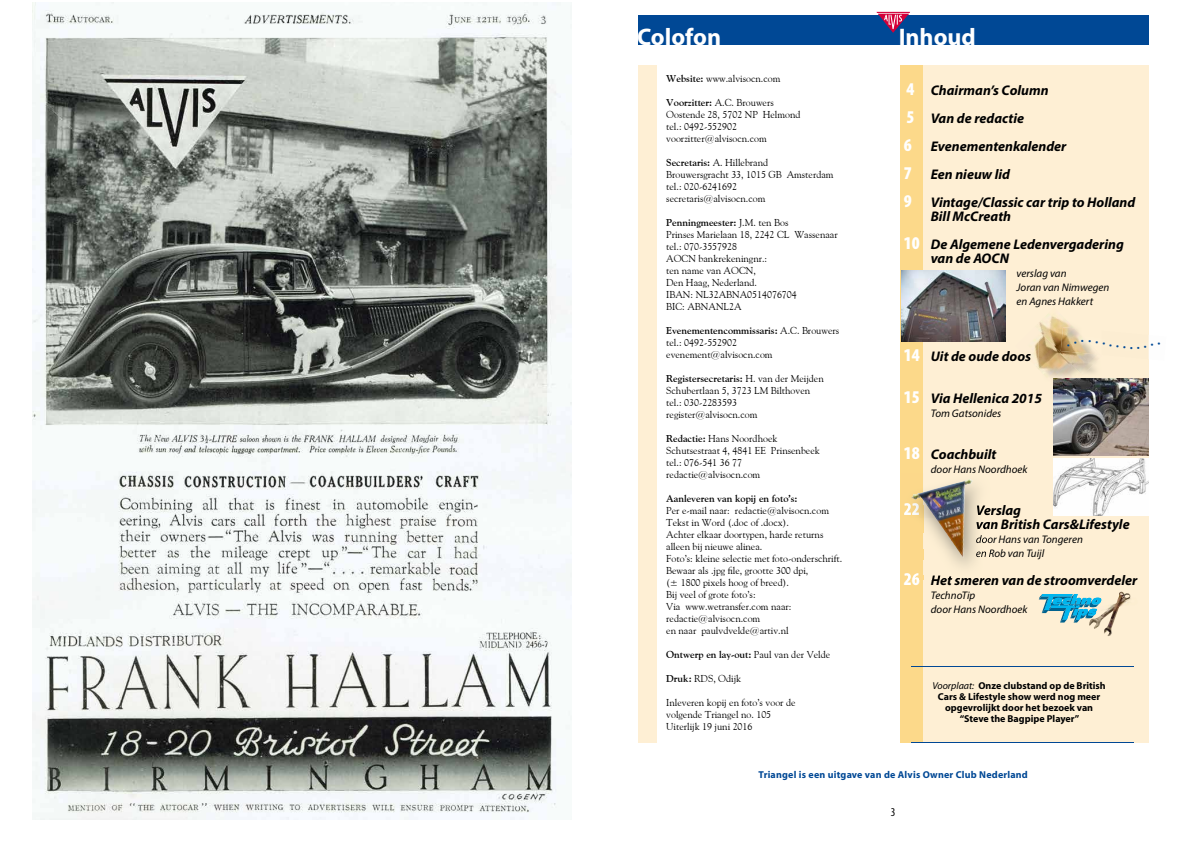
<style>
.page{position:relative;width:1191px;height:842px;background:#fff}
.page>*{position:absolute;margin:0;border:0;box-sizing:border-box;transform-origin:0 0}
.t1{font:700 24px "Myriad";color:#fff}
.t2{font:900 condensed 18px "Myriad Pro";color:#fff}
.t3{font:italic 700 14px/14px "Myriad Pro";color:#000}
.t4{font:condensed 12px "Myriad Pro";color:#000}
.t5{font:700 11.7px "Myriad";color:#004895}
.t6{font:italic 11px/14px "Myriad Pro";color:#000}
.t7{font:10px/12px "Goudy Old Style BT";color:#000}
.t8{font:700 10px/11px "Myriad";color:#000;text-align:center}
.t9{font:700 10px "Goudy Old Style BT";color:#000}
.t10{font:700 10px "Myriad";letter-spacing:.02em;color:#004895}
.s1{font-weight:700}
.s2{font-weight:400}
.s3{font-weight:900;font-style:normal;font-stretch:condensed;font-size:18px;color:#fff}
.s4{font-weight:400;font-style:italic}
</style>
<div class="page">
<div style="left:638px;top:15px;width:510px;height:30px;background:#004895"></div>
<svg style="left:876px;top:12px;width:34px;height:21px"></svg>
<div style="left:900px;top:66px;width:248px;height:677px;background:#feefd4"></div>
<div style="left:638px;top:66px;width:18px;height:677px;background:#feefd4"></div>
<div style="left:900px;top:66px;width:23px;height:677px;background:#fcd98a"></div>
<hr style="left:911px;top:742px;width:223px;height:1px;background:#004895">
<hr style="left:911px;top:666px;width:223px;height:1px;background:#004895">
<img style="left:32px;top:2px;width:540px;height:817px">
<img style="left:904px;top:503px;width:7px;height:12px">
<img style="left:973px;top:505px;width:18px;height:14px">
<img style="left:973px;top:519px;width:18px;height:13px">
<img style="left:976px;top:535px;width:15px;height:10px">
<img style="left:923px;top:549px;width:68px;height:10px">
<img style="left:904px;top:573px;width:15px;height:7px">
<img style="left:923px;top:575px;width:68px;height:5px">
<img style="left:911px;top:479px;width:62px;height:79px">
<img style="left:1089px;top:592px;width:35px;height:44px">
<svg style="left:1038px;top:594px;width:64px;height:28px"></svg>
<img style="left:902px;top:270px;width:103px;height:71px">
<img style="left:1030px;top:315px;width:28px;height:48px">
<svg style="left:1023px;top:354px;width:7px;height:7px"></svg>
<img style="left:1053px;top:382px;width:1px;height:12px">
<img style="left:1038px;top:319px;width:60px;height:55px">
<img style="left:1038px;top:331px;width:44px;height:51px">
<img style="left:1148px;top:335px;width:1px;height:26px">
<img style="left:1060px;top:327px;width:38px;height:28px">
<img style="left:1054px;top:378px;width:94px;height:77px">
<img style="left:1054px;top:459px;width:94px;height:56px">
<svg style="left:1067px;top:340px;width:31px;height:8px"></svg>
<h1 class="t1" style="left:637px;top:25px;width:85px">Colofon</h1>
<h1 class="t1" style="left:898px;top:25px;width:79px">Inhoud</h1>
<p class="t7" style="left:666px;top:72px;width:116px"><span class="s1">Website:</span> www.alvisocn.com</p>
<p class="t7" style="left:666px;top:96px;width:136px"><span class="s1">Voorzitter:</span> A.C. Brouwers<br>Oostende 28, 5702 NP Helmond tel.: 0492-552902 voorzitter@alvisocn.com</p>
<p class="t7" style="left:666px;top:156px;width:169px"><span class="s1">Secretaris:</span> A. Hillebrand<br>Brouwersgracht 33, 1015 GB Amsterdam tel.: 020-6241692 secretaris@alvisocn.com</p>
<p class="t7" style="left:666px;top:216px;width:173px"><span class="s1">Penningmeester:</span> J.M. ten Bos<br>Prinses Marielaan 18, 2242 CL Wassenaar tel.: 070-3557928<br>AOCN bankrekeningnr.:<br>ten name van AOCN,<br>Den Haag, Nederland.<br>IBAN: NL32ABNA0514076704<br>BIC: ABNANL2A</p>
<p class="t7" style="left:666px;top:324px;width:174px"><span class="s1">Evenementencommissaris:</span> A.C. Brouwers tel.: 0492-552902 evenement@alvisocn.com</p>
<p class="t7" style="left:666px;top:372px;width:159px"><span class="s1">Registersecretaris:</span> H. van der Meijden<br>Schubertlaan 5, 3723 LM Bilthoven tel.: 030-2283593 register@alvisocn.com</p>
<p class="t7" style="left:666px;top:432px;width:155px"><span class="s1">Redactie:</span> Hans Noordhoek<br>Schutsestraat 4, 4841 EE Prinsenbeek tel.: 076-541 36 77 redactie@alvisocn.com</p>
<p class="t9" style="left:666px;top:492px;width:133px">Aanleveren van kopij en foto’s:</p>
<p class="t7" style="left:666px;top:504px;width:178px">Per e-mail naar: redactie@alvisocn.com Tekst in Word (.doc of .docx).<br>Achter elkaar doortypen, harde returns alleen bij nieuwe alinea.<br>Foto’s: kleine selectie met foto-onderschrift.<br>Bewaar als .jpg file, grootte 300 dpi,<br>(± 1800 pixels hoog of breed).<br>Bij veel of grote foto’s:<br>Via www.wetransfer.com naar: redactie@alvisocn.com<br>en naar paulvdvelde@artiv.nl</p>
<p class="t9" style="left:666px;top:648px;width:166px">Ontwerp en lay-out: <span class="s2">Paul van der Velde</span></p>
<p class="t7" style="left:666px;top:672px;width:77px"><span class="s1">Druk:</span> RDS, Odijk</p>
<p class="t7" style="left:666px;top:696px;width:131px">Inleveren kopij en foto’s voor de volgende Triangel no. 105<br>Uiterlijk 19 juni 2016</p>
<h3 class="t3" style="left:906px;top:76px;width:143px;line-height:28px"><span class="s3">4</span> Chairman’s Column<br><span class="s3">5</span> Van de redactie</h3>
<h2 class="t2" style="left:903px;top:133px;width:9px">6</h2>
<h3 class="t3" style="left:930px;top:139px;width:137px">Evenementenkalender</h3>
<h2 class="t2" style="left:903px;top:161px;width:9px">7</h2>
<h3 class="t3" style="left:930px;top:167px;width:81px">Een nieuw lid</h3>
<h2 class="t2" style="left:903px;top:189px;width:9px">9</h2>
<h3 class="t3" style="left:930px;top:195px;width:206px">Vintage/Classic car trip to Holland<br>Bill McCreath</h3>
<h3 class="t3" style="left:930px;top:237px;width:195px;text-indent:-27px"><span class="s3">10</span> De Algemene Ledenvergadering van de AOCN</h3>
<p class="t6" style="left:1016px;top:266px;width:94px">verslag van<br>Joran van Nimwegen en Agnes Hakkert</p>
<p class="t5" style="left:1129px;top:339px;width:5px">.</p>
<h3 class="t3" style="left:903px;top:349px;width:129px"><span class="s3">14</span> Uit de oude doos</h3>
<h3 class="t3" style="left:903px;top:391px;width:140px"><span class="s3">15</span> Via Hellenica 2015</h3>
<p class="t6" style="left:930px;top:406px;width:72px">Tom Gatsonides</p>
<h3 class="t3" style="left:903px;top:447px;width:94px"><span class="s3">18</span> Coachbuilt</h3>
<p class="t6" style="left:930px;top:462px;width:98px">door Hans Noordhoek</p>
<h3 class="t3" style="left:975px;top:503px;width:155px">Verslag<br>van British Cars&amp;Lifestyle</h3>
<p class="t6" style="left:975px;top:532px;width:109px">door Hans van Tongeren en Rob van Tuijl</p>
<h3 class="t3" style="left:903px;top:573px;width:235px"><span class="s3">26</span> Het smeren van de stroomverdeler</h3>
<p class="t6" style="left:930px;top:588px;width:98px">TechnoTip<br>door Hans Noordhoek</p>
<p class="t8" style="left:932px;top:681px;width:175px"><span class="s4">Voorplaat:</span> Onze clubstand op de British Cars &amp; Lifestyle show werd nog meer opgevrolijkt door het bezoek van “Steve the Bagpipe Player”</p>
<p class="t10" style="left:758px;top:769px;width:271px">Triangel is een uitgave van de Alvis Owner Club Nederland</p>
<p class="t4" style="left:891px;top:805px;width:6px">3</p>
</div>
